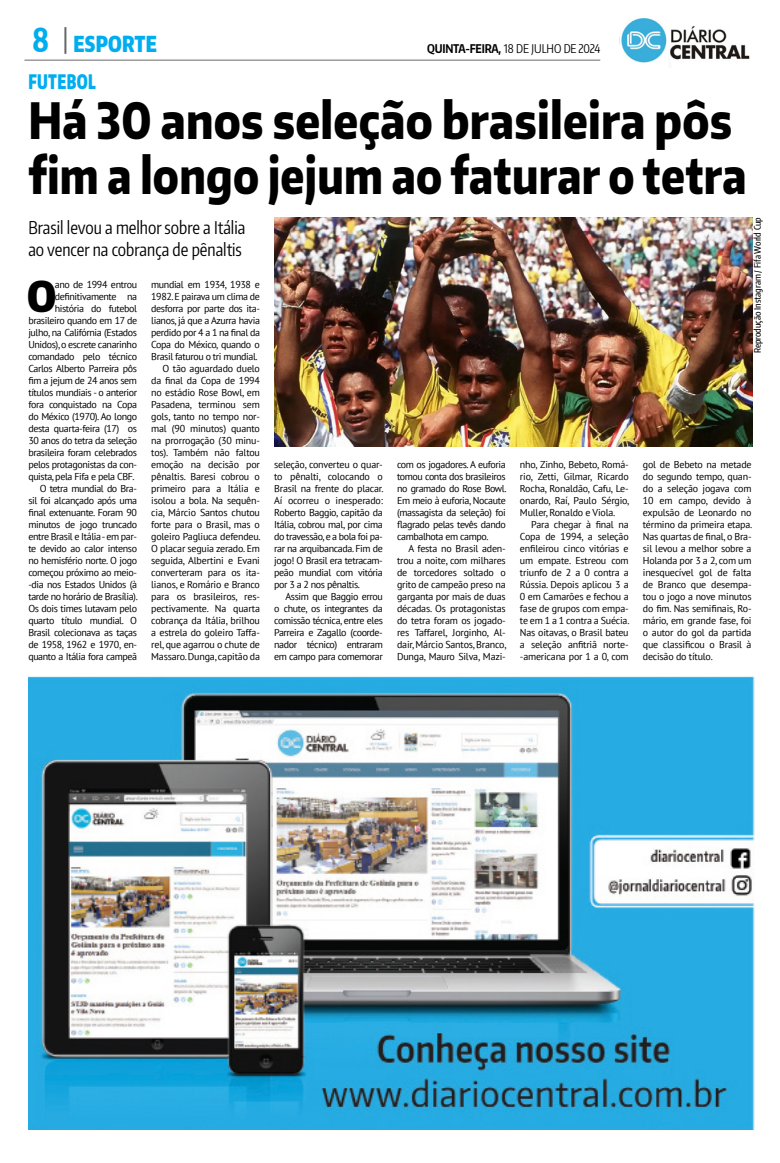
<style>
.page{position:relative;width:780px;height:1163px;background:#fff}
.page>*{position:absolute;margin:0;border:0;box-sizing:border-box;transform-origin:0 0}
.t1{font:800 50px/55px "Encode Sans Narrow";letter-spacing:.005em;color:#000;scale:.87 1}
.t2{font:900 42.4px "Encode Sans Compressed";color:#000}
.t3{font:900 22px "Encode Sans Compressed";letter-spacing:.01em;color:#00aeef;scale:.91 1}
.t4{font:900 20px "Encode Sans Compressed";letter-spacing:.02em;color:#00aeef;scale:.8 1}
.t5{font:17.5px/22px "Encode Sans Compressed";color:#000}
.t6{font:12px "Encode Sans Compressed";color:#000}
.t7{font:10px/12px "PT Sans";letter-spacing:-.04em;color:#000;text-align:justify}
.t8{font:10px/12px "PT Sans";letter-spacing:-.02em;color:#000;text-align:right}
.t9{font:500 9px "Encode Sans Compressed";color:#000}
.s1{font-weight:800;font-size:33px}
.s2{font-weight:700}
</style>
<div class="page">
<img style="left:670px;top:26px;width:80px;height:34px">
<img style="left:619px;top:18px;width:48px;height:45px">
<hr style="left:24px;top:60px;width:576px;height:1px;background:#000">
<hr style="left:64px;top:27px;width:2px;height:27px;background:#000">
<img style="left:28px;top:676px;width:726px;height:452px">
<img style="left:274px;top:217px;width:478px;height:229px">
<p class="t3" style="left:32px;top:30px;width:138px"><span class="s1">8</span> ESPORTE</p>
<p class="t6" style="left:427px;top:41px;width:174px"><span class="s2">QUINTA-FEIRA,</span> 18 de julho DE 2024</p>
<p class="t4" style="left:28px;top:68px;width:86px">FUTEBOL</p>
<p class="t1" style="left:28px;top:91px;width:827px">Há 30 anos seleção brasileira pôs fim a longo jejum ao faturar o tetra</p>
<p class="t5" style="left:28px;top:216px;width:218px">Brasil levou a melhor sobre a Itália ao vencer na cobrança de pênaltis</p>
<p class="t9" style="left:751px;top:353px;width:138px;rotate:-90deg">Reprodução Instagram / Fifa World Cup</p>
<p class="t2" style="left:27px;top:268px;width:28px">O</p>
<p class="t7" style="left:55px;top:278px;width:84px">ano de 1994 entrou</p>
<p class="t8" style="left:151px;top:278px;width:111px">mundial em 1934, 1938 e<br>1982. E pairava um clima de desforra por parte dos ita&shy;lianos, já que a Azurra havia perdido por 4 a 1 na final da<br>Copa do México, quando o<br>Brasil faturou o tri mundial.<br>O tão aguardado duelo da final da Copa de 1994 no estádio Rose Bowl, em<br>Pasadena, terminou sem gols, tanto no tempo nor&shy;mal (90 minutos) quanto na prorrogação (30 minu&shy;tos). Também não faltou emoção na decisão por pênaltis. Baresi cobrou o primeiro para a Itália e isolou a bola. Na sequên&shy;cia, Márcio Santos chutou forte para o Brasil, mas o goleiro Pagliuca defendeu.<br>O placar seguia zerado. Em seguida, Albertini e Evani converteram para os ita&shy;lianos, e Romário e Branco para os brasileiros, res&shy;pectivamente. Na quarta cobrança da Itália, brilhou a estrela do goleiro Taffa&shy;rel, que agarrou o chute de<br>Massaro. Dunga, capitão da</p>
<p class="t7" style="left:55px;top:290px;width:84px">definitivamente na</p>
<p class="t7" style="left:55px;top:302px;width:84px">história do futebol</p>
<p class="t7" style="left:28px;top:314px;width:110px">brasileiro quando em 17 de</p>
<p class="t7" style="left:28px;top:326px;width:110px">julho, na Califórnia (Estados</p>
<p class="t7" style="left:28px;top:338px;width:110px">Unidos), o escrete canarinho</p>
<p class="t7" style="left:28px;top:350px;width:110px">comandado pelo técnico</p>
<p class="t7" style="left:28px;top:362px;width:110px">Carlos Alberto Parreira pôs</p>
<p class="t7" style="left:28px;top:374px;width:110px">fim a jejum de 24 anos sem</p>
<p class="t7" style="left:28px;top:386px;width:110px">títulos mundiais - o anterior</p>
<p class="t7" style="left:28px;top:398px;width:110px">fora conquistado na Copa</p>
<p class="t7" style="left:28px;top:410px;width:110px">do México (1970). Ao longo</p>
<p class="t7" style="left:28px;top:422px;width:110px">desta quarta-feira (17) os</p>
<p class="t7" style="left:28px;top:434px;width:110px">30 anos do tetra da seleção</p>
<p class="t7" style="left:28px;top:446px;width:110px">brasileira foram celebrados</p>
<p class="t7" style="left:28px;top:458px;width:110px">pelos protagonistas da con-</p>
<p class="t7" style="left:28px;top:470px;width:108px">quista, pela Fifa e pela CBF.</p>
<p class="t7" style="left:40px;top:482px;width:99px">O tetra mundial do Bra-</p>
<p class="t7" style="left:28px;top:494px;width:110px">sil foi alcançado após uma</p>
<p class="t7" style="left:28px;top:506px;width:110px">final extenuante. Foram 90</p>
<p class="t7" style="left:28px;top:518px;width:110px">minutos de jogo truncado</p>
<p class="t7" style="left:28px;top:530px;width:110px">entre Brasil e Itália - em par-</p>
<p class="t7" style="left:28px;top:542px;width:110px">te devido ao calor intenso</p>
<p class="t7" style="left:28px;top:554px;width:110px">no hemisfério norte. O jogo</p>
<p class="t7" style="left:28px;top:566px;width:110px">começou próximo ao meio-</p>
<p class="t7" style="left:28px;top:578px;width:110px">-dia nos Estados Unidos (à</p>
<p class="t7" style="left:28px;top:590px;width:111px">tarde no horário de Brasília).</p>
<p class="t7" style="left:28px;top:602px;width:110px">Os dois times lutavam pelo</p>
<p class="t7" style="left:28px;top:614px;width:110px">quarto título mundial. O</p>
<p class="t7" style="left:28px;top:626px;width:110px">Brasil colecionava as taças</p>
<p class="t7" style="left:28px;top:638px;width:110px">de 1958, 1962 e 1970, en-</p>
<p class="t7" style="left:28px;top:650px;width:110px">quanto a Itália fora campeã</p>
<p class="t8" style="left:520px;top:458px;width:110px">nho, Zinho, Bebeto, Romá-</p>
<p class="t8" style="left:520px;top:470px;width:110px">rio, Zetti, Gilmar, Ricardo</p>
<p class="t8" style="left:520px;top:482px;width:110px">Rocha, Ronaldão, Cafu, Le-</p>
<p class="t8" style="left:520px;top:494px;width:111px">onardo, Raí, Paulo Sérgio,</p>
<p class="t8" style="left:520px;top:506px;width:97px">Muller, Ronaldo e Viola.</p>
<p class="t8" style="left:531px;top:518px;width:99px">Para chegar à final na</p>
<p class="t8" style="left:520px;top:530px;width:110px">Copa de 1994, a seleção</p>
<p class="t8" style="left:520px;top:542px;width:110px">enfileirou cinco vitórias e</p>
<p class="t8" style="left:520px;top:554px;width:110px">um empate. Estreou com</p>
<p class="t8" style="left:520px;top:566px;width:110px">triunfo de 2 a 0 contra a</p>
<p class="t8" style="left:520px;top:578px;width:110px">Rússia. Depois aplicou 3 a</p>
<p class="t8" style="left:520px;top:590px;width:110px">0 em Camarões e fechou a</p>
<p class="t8" style="left:520px;top:602px;width:110px">fase de grupos com empa-</p>
<p class="t8" style="left:520px;top:614px;width:111px">te em 1 a 1 contra a Suécia.</p>
<p class="t8" style="left:520px;top:626px;width:110px">Nas oitavas, o Brasil bateu</p>
<p class="t8" style="left:520px;top:638px;width:110px">a seleção anfitriã norte-</p>
<p class="t8" style="left:520px;top:650px;width:110px">-americana por 1 a 0, com</p>
<p class="t8" style="left:274px;top:458px;width:110px">seleção, converteu o quar-</p>
<p class="t8" style="left:274px;top:470px;width:110px">to pênalti, colocando o</p>
<p class="t8" style="left:274px;top:482px;width:111px">Brasil na frente do placar.</p>
<p class="t8" style="left:274px;top:494px;width:110px">Aí ocorreu o inesperado:</p>
<p class="t7" style="left:274px;top:506px;width:110px">Roberto Baggio, capitão da</p>
<p class="t7" style="left:274px;top:518px;width:110px">Itália, cobrou mal, por cima</p>
<p class="t7" style="left:274px;top:530px;width:110px">do travessão, e a bola foi pa-</p>
<p class="t7" style="left:274px;top:542px;width:110px">rar na arquibancada. Fim de</p>
<p class="t7" style="left:274px;top:554px;width:110px">jogo! O Brasil era tetracam-</p>
<p class="t7" style="left:274px;top:566px;width:110px">peão mundial com vitória</p>
<p class="t7" style="left:274px;top:578px;width:87px">por 3 a 2 nos pênaltis.</p>
<p class="t7" style="left:285px;top:590px;width:99px">Assim que Baggio errou</p>
<p class="t7" style="left:274px;top:602px;width:110px">o chute, os integrantes da</p>
<p class="t7" style="left:274px;top:614px;width:110px">comissão técnica, entre eles</p>
<p class="t7" style="left:274px;top:626px;width:110px">Parreira e Zagallo (coorde-</p>
<p class="t7" style="left:274px;top:638px;width:110px">nador técnico) entraram</p>
<p class="t7" style="left:274px;top:650px;width:110px">em campo para comemorar</p>
<p class="t7" style="left:397px;top:458px;width:110px">com os jogadores. A euforia</p>
<p class="t7" style="left:397px;top:470px;width:110px">tomou conta dos brasileiros</p>
<p class="t7" style="left:397px;top:482px;width:111px">no gramado do Rose Bowl.</p>
<p class="t7" style="left:397px;top:494px;width:110px">Em meio à euforia, Nocaute</p>
<p class="t7" style="left:397px;top:506px;width:110px">(massagista da seleção) foi</p>
<p class="t7" style="left:397px;top:518px;width:110px">flagrado pelas tevês dando</p>
<p class="t7" style="left:397px;top:530px;width:93px">cambalhota em campo.</p>
<p class="t8" style="left:408px;top:542px;width:99px">A festa no Brasil aden-</p>
<p class="t8" style="left:397px;top:554px;width:110px">trou a noite, com milhares</p>
<p class="t8" style="left:397px;top:566px;width:110px">de torcedores soltado o</p>
<p class="t8" style="left:397px;top:578px;width:110px">grito de campeão preso na</p>
<p class="t8" style="left:397px;top:590px;width:110px">garganta por mais de duas</p>
<p class="t8" style="left:397px;top:602px;width:110px">décadas. Os protagonistas</p>
<p class="t8" style="left:397px;top:614px;width:110px">do tetra foram os jogado-</p>
<p class="t8" style="left:397px;top:626px;width:110px">res Taffarel, Jorginho, Al-</p>
<p class="t8" style="left:397px;top:638px;width:111px">dair, Márcio Santos, Branco,</p>
<p class="t8" style="left:397px;top:650px;width:110px">Dunga, Mauro Silva, Mazi-</p>
<p class="t7" style="left:642px;top:458px;width:111px">gol de Bebeto na metade do segundo tempo, quan&shy;do a seleção jogava com 10 em campo, devido à expulsão de Leonardo no término da primeira etapa.<br>Nas quartas de final, o Bra&shy;sil levou a melhor sobre a Holanda por 3 a 2, com um inesquecível gol de falta de Branco que desempa&shy;tou o jogo a nove minutos do fim. Nas semifinais, Ro&shy;mário, em grande fase, foi o autor do gol da partida que classificou o Brasil à decisão do título.</p>
</div>
